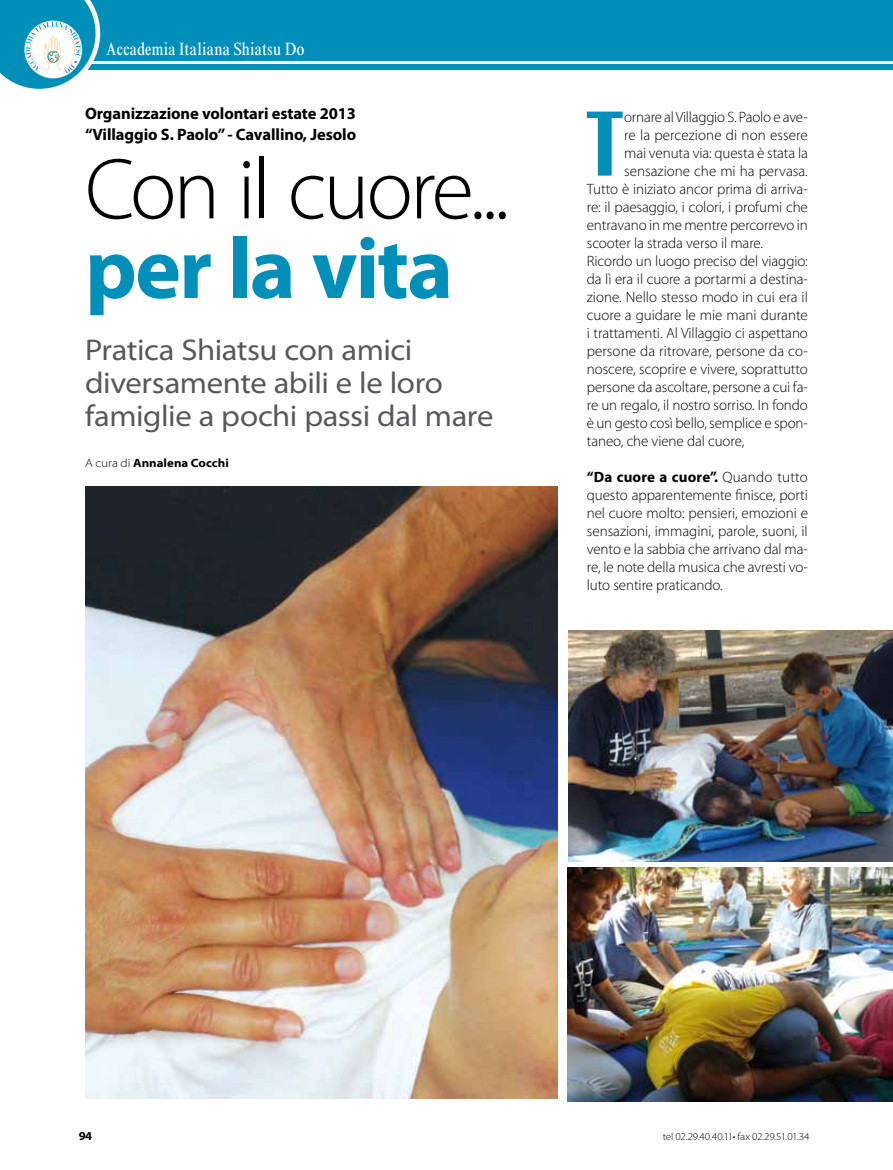
<style>
.page{position:relative;width:893px;height:1170px;background:#fff}
.page>*{position:absolute;margin:0;border:0;box-sizing:border-box;transform-origin:0 0}
.t1{font:700 96px "Britannic";color:#008fb9;scale:.7 1}
.t2{font:300 87px/79.5px "Myriad Pro";letter-spacing:-.04em;color:#000}
.t3{font:semi-expanded 30px/33px "Myriad Pro";letter-spacing:-.015em;color:#58585a}
.t4{font:condensed 18px "Times New Roman MT Std";letter-spacing:.01em;color:#fff}
.t5{font:700 16.5px/21px "Myriad Pro";letter-spacing:-.005em;color:#000}
.t6{font:300 15px/18px "Myriad Pro";letter-spacing:-.005em;color:#000;text-align:justify}
.t7{font:700 semi-expanded 12px "Myriad Pro";color:#000}
.t8{font:700 12px "Myriad Pro";color:#000;scale:1.05 1}
.t9{font:300 10.5px "Myriad Pro";letter-spacing:-.02em;color:#000;scale:1.05 1}
.s1{font-weight:700;color:#008fb9}
.s2{font-weight:300}
.s3{font-weight:700}
</style>
<div class="page">
<div style="left:0;top:0;width:893px;height:60px;background:#008fb9"></div>
<div style="left:0;top:64px;width:893px;height:6px;background:#008fb9"></div>
<svg style="left:0;top:0;width:100px;height:89px"></svg>
<img style="left:85px;top:486px;width:473px;height:612px">
<img style="left:569px;top:630px;width:324px;height:231px">
<img style="left:568px;top:867px;width:325px;height:234px">
<p class="t4" style="left:106px;top:38px;width:200px">Accademia Italiana Shiatsu Do</p>
<p class="t5" style="left:85px;top:102px;width:273px">Organizzazione volontari estate 2013 “Villaggio S. Paolo” - Cavallino, Jesolo</p>
<p class="t2" style="left:85px;top:149px;width:426px">Con il cuore... <span class="s1">per la vita</span></p>
<p class="t3" style="left:85px;top:334px;width:410px">Pratica Shiatsu con amici diversamente abili e le loro famiglie a pochi passi dal mare</p>
<p class="t7" style="left:85px;top:456px;width:145px"><span class="s2">A cura di</span> Annalena Cocchi</p>
<p class="t1" style="left:587px;top:89px;width:51px">T</p>
<p class="t6" style="left:624px;top:107px;width:185px">ornare al Villaggio S. Paolo e ave-</p>
<p class="t6" style="left:624px;top:125px;width:185px">re la percezione di non essere</p>
<p class="t6" style="left:624px;top:143px;width:185px">mai venuta via: questa è stata la</p>
<p class="t6" style="left:624px;top:161px;width:185px">sensazione che mi ha pervasa.</p>
<p class="t6" style="left:587px;top:179px;width:223px">Tutto è iniziato ancor prima di arriva-</p>
<p class="t6" style="left:587px;top:197px;width:223px">re: il paesaggio, i colori, i profumi che</p>
<p class="t6" style="left:587px;top:215px;width:223px">entravano in me mentre percorrevo in</p>
<p class="t6" style="left:587px;top:233px;width:178px">scooter la strada verso il mare.</p>
<p class="t6" style="left:587px;top:251px;width:223px">Ricordo un luogo preciso del viaggio:</p>
<p class="t6" style="left:587px;top:269px;width:223px">da lì era il cuore a portarmi a destina-</p>
<p class="t6" style="left:587px;top:287px;width:223px">zione. Nello stesso modo in cui era il</p>
<p class="t6" style="left:587px;top:305px;width:223px">cuore a guidare le mie mani durante</p>
<p class="t6" style="left:587px;top:323px;width:223px">i trattamenti. Al Villaggio ci aspettano</p>
<p class="t6" style="left:587px;top:341px;width:223px">persone da ritrovare, persone da co-</p>
<p class="t6" style="left:587px;top:359px;width:223px">noscere, scoprire e vivere, soprattutto</p>
<p class="t6" style="left:587px;top:377px;width:223px">persone da ascoltare, persone a cui fa-</p>
<p class="t6" style="left:587px;top:395px;width:223px">re un regalo, il nostro sorriso. In fondo</p>
<p class="t6" style="left:587px;top:413px;width:223px">è un gesto così bello, semplice e spon-</p>
<p class="t6" style="left:587px;top:431px;width:159px">taneo, che viene dal cuore,</p>
<p class="t6" style="left:587px;top:467px;width:223px"><span class="s3">“Da cuore a cuore”.</span> Quando tutto questo apparentemente finisce, porti nel cuore molto: pensieri, emozioni e sensazioni, immagini, parole, suoni, il vento e la sabbia che arrivano dal ma&shy;re, le note della musica che avresti vo&shy;luto sentire praticando.</p>
<p class="t8" style="left:79px;top:1127px;width:14px">94</p>
<p class="t9" style="left:663px;top:1129px;width:141px">tel 02.29.40.40.11• fax 02.29.51.01.34</p>
</div>
